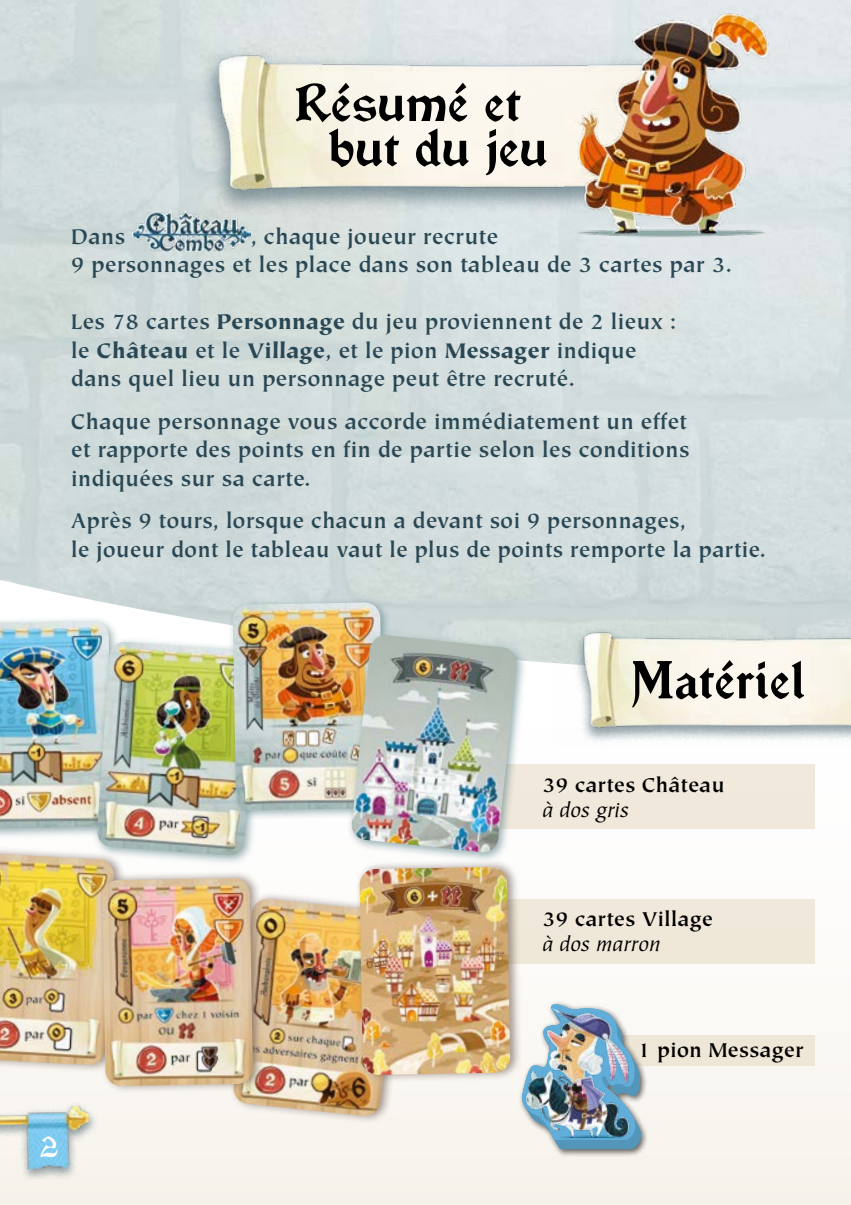
<style>
.page{position:relative;width:851px;height:1205px;background:#fff}
.page>*{position:absolute;margin:0;border:0;box-sizing:border-box;transform-origin:0 0}
.t1{font:50px/45px "Vinque Rg";color:#000}
.t2{font:700 23.75px/28.5px "Tiepolo";color:#294754}
.t3{font:700 22.5px "Tiepolo";color:#000}
.t4{font:italic 22.5px "Tiepolo";color:#000}
.s1{font-weight:900}
</style>
<div class="page">
<div style="left:0;top:664px;width:850px;height:541px;background:#f9f6f2"></div>
<div style="left:601px;top:1035px;width:213px;height:30px;background:#eee6d6"></div>
<div style="left:429px;top:764px;width:385px;height:65px;background:#f0e9db"></div>
<div style="left:429px;top:899px;width:385px;height:64px;background:#efe8da"></div>
<div style="left:0;top:845px;width:126px;height:227px;background:#6c574d;opacity:.6"></div>
<img style="left:0;top:854px;width:114px;height:211px">
<img style="left:0;top:0;width:850px;height:674px">
<div style="left:0;top:616px;width:123px;height:224px;background:#547c81;opacity:.6"></div>
<img style="left:0;top:621px;width:112px;height:207px">
<div style="left:91px;top:636px;width:175px;height:230px;background:#547c81;opacity:.6"></div>
<img style="left:97px;top:642px;width:160px;height:213px">
<div style="left:228px;top:598px;width:166px;height:223px;background:#547c81;opacity:.6"></div>
<img style="left:233px;top:602px;width:150px;height:208px">
<img style="left:167px;top:35px;width:340px;height:183px">
<img style="left:132px;top:212px;width:118px;height:39px">
<div style="left:0;top:1101px;width:98px;height:81px;background:#294754;opacity:.5"></div>
<img style="left:0;top:1105px;width:89px;height:64px">
<img style="left:507px;top:0;width:342px;height:254px">
<div style="left:230px;top:891px;width:180px;height:233px;background:#6c574d;opacity:.6"></div>
<img style="left:233px;top:899px;width:166px;height:217px">
<div style="left:99px;top:870px;width:166px;height:224px;background:#6c574d;opacity:.6"></div>
<img style="left:102px;top:878px;width:151px;height:208px">
<div style="left:347px;top:630px;width:180px;height:233px;background:#547c81;opacity:.6"></div>
<img style="left:351px;top:635px;width:166px;height:218px">
<div style="left:356px;top:859px;width:166px;height:224px;background:#6c574d;opacity:.6"></div>
<img style="left:359px;top:867px;width:151px;height:208px">
<img style="left:553px;top:618px;width:297px;height:129px">
<div style="left:518px;top:1000px;width:130px;height:156px;background:#000;opacity:.6"></div>
<svg style="left:518px;top:1002px;width:123px;height:147px"></svg>
<img style="left:518px;top:1003px;width:117px;height:137px">
<svg style="left:40px;top:1136px;width:18px;height:22px"></svg>
<h1 class="t1" style="left:328px;top:76px;width:221px;text-indent:-33px">Résumé et but du jeu</h1>
<p class="t2" style="left:71px;top:223px;width:662px;text-indent:179px">, chaque joueur recrute<br>9 personnages et les place dans son tableau de 3 cartes par 3.</p>
<p class="t2" style="left:71px;top:308px;width:607px">Les 78 cartes <span class="s1">Personnage</span> du jeu proviennent de 2 lieux : le <span class="s1">Château</span> et le <span class="s1">Village</span>, et le pion <span class="s1">Messager</span> indique dans quel lieu un personnage peut être recruté.</p>
<p class="t2" style="left:71px;top:408px;width:620px;text-align:justify">Chaque personnage vous accorde immédiatement un effet et rapporte des points en fin de partie selon les conditions indiquées sur sa carte.</p>
<p class="t2" style="left:71px;top:507px;width:696px">Après 9 tours, lorsque chacun a devant soi 9 personnages,<br>le joueur dont le tableau vaut le plus de points remporte la partie.</p>
<p class="t2" style="left:71px;top:223px;width:56px">Dans</p>
<h1 class="t1" style="left:630px;top:654px;width:176px">Matériel</h1>
<p class="t3" style="left:542px;top:772px;width:184px">39 cartes Château</p>
<p class="t4" style="left:542px;top:798px;width:88px">à dos gris</p>
<p class="t3" style="left:542px;top:907px;width:172px">39 cartes Village</p>
<p class="t4" style="left:542px;top:932px;width:119px">à dos marron</p>
<p class="t3" style="left:637px;top:1037px;width:167px">1 pion Messager</p>
</div>
